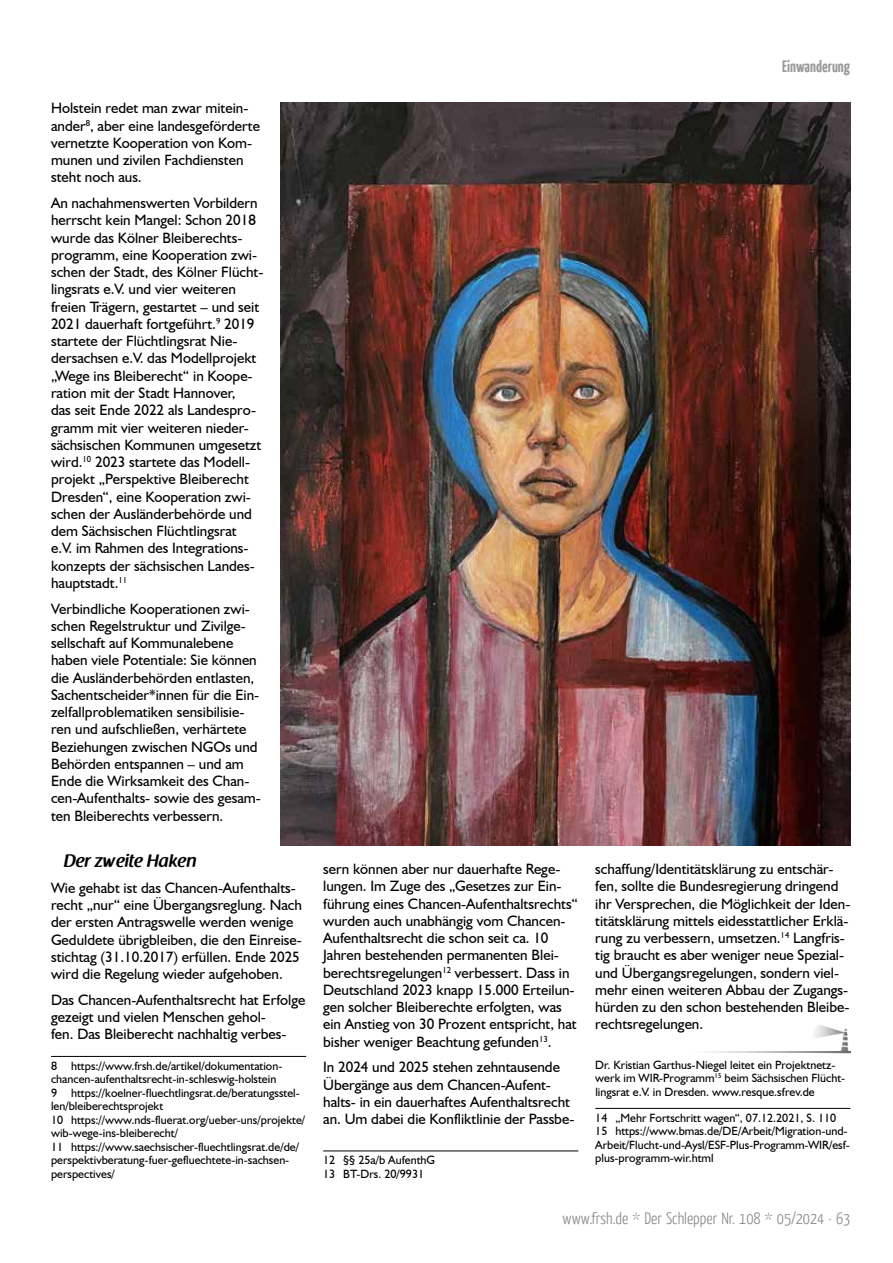
<style>
.page{position:relative;width:893px;height:1263px;background:#fff}
.page>*{position:absolute;margin:0;border:0;box-sizing:border-box;transform-origin:0 0}
.t1{font:600 18px "Raspoutine";color:#000}
.t2{font:300 16.5px "Yanone Kaffeesatz";color:#878787}
.t3{font:700 16.5px "Yanone Kaffeesatz";color:#575756}
.t4{font:15px/17.2px "Humanist 521 BT";color:#000}
.t5{font:12px/13.5px "Humanist 521 BT";color:#000}
</style>
<div class="page">
<hr style="left:51px;top:1056px;width:255px;height:1px;background:#000">
<hr style="left:323px;top:1151px;width:255px;height:1px;background:#000">
<img style="left:281px;top:102px;width:569px;height:744px">
<img style="left:815px;top:1025px;width:35px;height:29px">
<img style="left:709px;top:1051px;width:141px;height:2px">
<hr style="left:595px;top:1108px;width:255px;height:1px;background:#000">
<p class="t4" style="left:51px;top:99px;width:211px">Holstein redet man zwar mitein&shy;ander<sup>8</sup>, aber eine landesgeförderte vernetzte Kooperation von Kom&shy;munen und zivilen Fachdiensten steht noch aus.</p>
<p class="t4" style="left:51px;top:194px;width:214px">An nachahmenswerten Vorbildern herrscht kein Mangel: Schon 2018 wurde das Kölner Bleiberechts&shy;programm, eine Kooperation zwi&shy;schen der Stadt, des Kölner Flücht&shy;lingsrats e.V. und vier weiteren freien Trägern, gestartet – und seit<br>2021 dauerhaft fortgeführt.<sup>9</sup> 2019 startete der Flüchtlingsrat Nie&shy;dersachsen e.V. das Modellprojekt „Wege ins Bleiberecht“ in Koope&shy;ration mit der Stadt Hannover,<br>das seit Ende 2022 als Landespro&shy;gramm mit vier weiteren nieder&shy;sächsischen Kommunen umgesetzt wird.<sup>10</sup> 2023 startete das Modell&shy;projekt „Perspektive Bleiberecht<br>Dresden“, eine Kooperation zwi&shy;schen der Ausländerbehörde und dem Sächsischen Flüchtlingsrat<br>e.V. im Rahmen des Integrations&shy;konzepts der sächsischen Landes&shy;hauptstadt.<sup>11</sup></p>
<p class="t4" style="left:51px;top:599px;width:211px">Verbindliche Kooperationen zwi&shy;schen Regelstruktur und Zivilge&shy;sellschaft auf Kommunalebene haben viele Potentiale: Sie können die Ausländerbehörden entlasten, Sachentscheider*innen für die Ein&shy;zelfallproblematiken sensibilisie&shy;ren und aufschließen, verhärtete Beziehungen zwischen NGOs und Behörden entspannen – und am Ende die Wirksamkeit des Chan&shy;cen-Aufenthalts- sowie des gesam&shy;ten Bleiberechts verbessern.</p>
<p class="t1" style="left:64px;top:851px;width:134px">Der zweite Haken</p>
<p class="t4" style="left:51px;top:879px;width:252px">Wie gehabt ist das Chancen-Aufenthalts&shy;recht „nur“ eine Übergangsreglung. Nach der ersten Antragswelle werden wenige Geduldete übrigbleiben, die den Einreise&shy;stichtag (31.10.2017) erfüllen. Ende 2025 wird die Regelung wieder aufgehoben.</p>
<p class="t4" style="left:51px;top:991px;width:256px">Das Chancen-Aufenthaltsrecht hat Erfolge gezeigt und vielen Menschen gehol-<br>fen. Das Bleiberecht nachhaltig verbes-</p>
<p class="t5" style="left:51px;top:1059px;width:256px">8 https://www.frsh.de/artikel/dokumentation&shy;chancen-aufenthaltsrecht-in-schleswig-holstein<br>9 https://koelner-fluechtlingsrat.de/beratungsstel&shy;len/bleiberechtsprojekt<br>10 https://www.nds-fluerat.org/ueber-uns/projekte/ wib-wege-ins-bleiberecht/<br>11 https://www.saechsischer-fluechtlingsrat.de/de/ perspektivberatung-fuer-gefluechtete-in-sachsen&shy;perspectives/</p>
<p class="t3" style="left:782px;top:55px;width:70px">Einwanderung</p>
<p class="t4" style="left:323px;top:860px;width:256px">sern können aber nur dauerhafte Rege&shy;lungen. Im Zuge des „Gesetzes zur Ein&shy;führung eines Chancen-Aufenthaltsrechts“ wurden auch unabhängig vom Chancen-Aufenthaltsrecht die schon seit ca. 10<br>Jahren bestehenden permanenten Blei&shy;berechtsregelungen<sup>12</sup> verbessert. Dass in Deutschland 2023 knapp 15.000 Erteilun&shy;gen solcher Bleiberechte erfolgten, was ein Anstieg von 30 Prozent entspricht, hat bisher weniger Beachtung gefunden<sup>13</sup>.</p>
<p class="t4" style="left:323px;top:1058px;width:253px">In 2024 und 2025 stehen zehntausende Übergänge aus dem Chancen-Aufent&shy;halts- in ein dauerhaftes Aufenthaltsrecht an. Um dabei die Konfliktlinie der Passbe-</p>
<p class="t5" style="left:323px;top:1153px;width:113px">12 §§ 25a/b AufenthG<br>13 BT-Drs. 20/9931</p>
<p class="t4" style="left:595px;top:860px;width:257px">schaffung/Identitätsklärung zu entschär&shy;fen, sollte die Bundesregierung dringend ihr Versprechen, die Möglichkeit der Iden&shy;titätsklärung mittels eidesstattlicher Erklä&shy;rung zu verbessern, umsetzen.<sup>14</sup> Langfris&shy;tig braucht es aber weniger neue Spezial&shy;und Übergangsregelungen, sondern viel&shy;mehr einen weiteren Abbau der Zugangs&shy;hürden zu den schon bestehenden Bleibe&shy;rechtsregelungen.</p>
<p class="t5" style="left:595px;top:1057px;width:251px">Dr. Kristian Garthus-Niegel leitet ein Projektnetz&shy;werk im WIR-Programm<sup>15</sup> beim Sächsischen Flücht&shy;lingsrat e.V. in Dresden. www.resque.sfrev.de</p>
<p class="t5" style="left:595px;top:1111px;width:256px">14 „Mehr Fortschritt wagen“, 07.12.2021, S. 110<br>15 https://www.bmas.de/DE/Arbeit/Migration-und-Arbeit/Flucht-und-Aysl/ESF-Plus-Programm-WIR/esf&shy;plus-programm-wir.html</p>
<p class="t2" style="left:563px;top:1208px;width:289px">www.frsh.de * Der Schlepper Nr. 108 * 05/2024 · 63</p>
</div>
